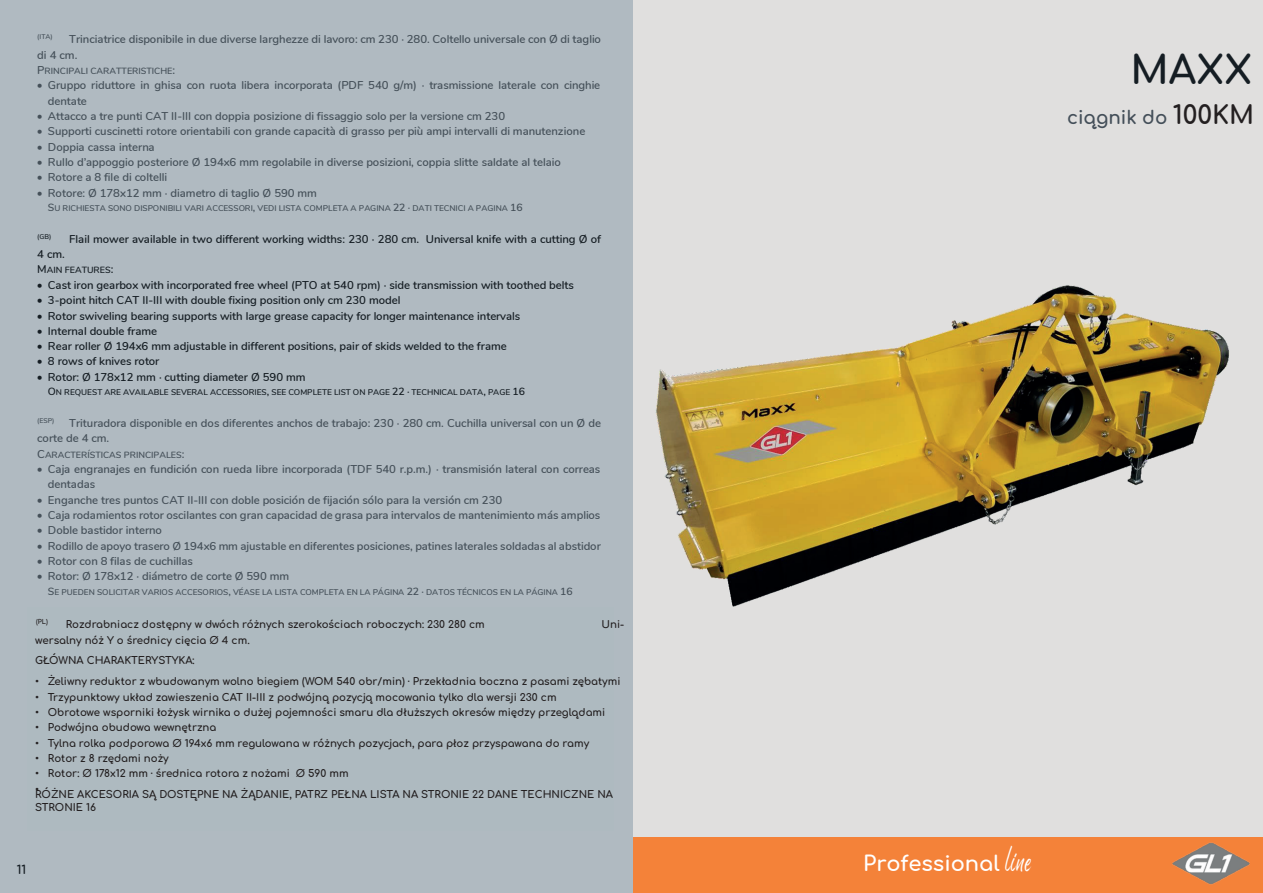
<style>
.page{position:relative;width:1263px;height:893px;background:#b0bac1}
.page>*{position:absolute;margin:0;border:0;box-sizing:border-box;transform-origin:0 0}
.t1{font:700 39px "Comfortaa";color:#151d23}
.t2{font:700 21px "Comfortaa";color:#fff}
.t3{font:700 18.3px "Comfortaa";color:#444f59}
.t4{font:700 12px "Comfortaa";color:#151d23}
.t5{font:600 11.4px/15.3px "Nunito";letter-spacing:-.005em;color:#455059}
.t6{font:600 11.4px/15.5px "Nunito";letter-spacing:-.005em;color:#151d23}
.t7{font:700 10.2px/15.3px "Comfortaa";color:#231f20}
.t8{font:600 9px "Nunito";color:#455059}
.t9{font:600 9px "Nunito";letter-spacing:-.005em;color:#151d23}
.t10{font:600 8.25px "Nunito";color:#151d23}
.t11{font:600 8.25px "Nunito";color:#455059}
.t12{font:600 6.9px "Nunito";letter-spacing:-.005em;color:#455059}
.t13{font:700 6.6px "Comfortaa";color:#231f20}
.s1{font-size:11.4px}
.s2{font-size:10.5px}
.s3{font-size:25.5px;color:#231f20}
.s4{font-family:"Billbest Demo";font-weight:400}
</style>
<div class="page">
<div style="left:633px;top:0;width:629px;height:891px;background:#e0dfde"></div>
<div style="left:633px;top:837px;width:629px;height:55px;background:#f48239"></div>
<img style="left:1164px;top:842px;width:97px;height:51px">
<img style="left:655px;top:285px;width:575px;height:322px">
<p class="t12" style="left:37px;top:32px;width:17px">(ITA)</p>
<p class="t5" style="left:37px;top:31px;width:565px;text-indent:32px">Trinciatrice disponibile in due diverse larghezze di lavoro: cm 230 · 280. Coltello universale con Ø di taglio di 4 cm.</p>
<p class="t8" style="left:37px;top:64px;width:139px"><span class="s1">P</span>RINCIPALI CARATTERISTICHE<span class="s1">:</span></p>
<p class="t5" style="left:48px;top:77px;width:554px;text-indent:-11px">• Gruppo riduttore in ghisa con ruota libera incorporata (PDF 540 g/m) · trasmissione laterale con cinghie dentate</p>
<p class="t5" style="left:37px;top:108px;width:469px">• Attacco a tre punti CAT II-III con doppia posizione di fissaggio solo per la versione cm 230</p>
<p class="t5" style="left:37px;top:123px;width:550px">• Supporti cuscinetti rotore orientabili con grande capacità di grasso per più ampi intervalli di manutenzione</p>
<p class="t5" style="left:37px;top:138px;width:119px">• Doppia cassa interna</p>
<p class="t5" style="left:37px;top:154px;width:525px">• Rullo d’appoggio posteriore Ø 194x6 mm regolabile in diverse posizioni, coppia slitte saldate al telaio</p>
<p class="t5" style="left:37px;top:169px;width:131px">• Rotore a 8 file di coltelli</p>
<p class="t5" style="left:37px;top:185px;width:281px">• Rotore: Ø 178x12 mm · diametro di taglio Ø 590 mm</p>
<p class="t11" style="left:48px;top:202px;width:476px"><span class="s2">S</span>U RICHIESTA SONO DISPONIBILI VARI ACCESSORI<span class="s2">,</span> VEDI LISTA COMPLETA A PAGINA <span class="s2">22 ·</span> DATI TECNICI A PAGINA <span class="s2">16</span></p>
<p class="t6" style="left:37px;top:230px;width:565px"><sup>(GB)</sup> Flail mower available in two different working widths: 230 · 280 cm. Universal knife with a cutting Ø of<br>4 cm.</p>
<p class="t9" style="left:37px;top:264px;width:78px"><span class="s1">M</span>AIN FEATURES<span class="s1">:</span></p>
<p class="t6" style="left:37px;top:276px;width:538px">• Cast iron gearbox with incorporated free wheel (PTO at 540 rpm) · side transmission with toothed belts</p>
<p class="t6" style="left:37px;top:292px;width:365px">• 3-point hitch CAT II-III with double fixing position only cm 230 model</p>
<p class="t6" style="left:37px;top:307px;width:485px">• Rotor swiveling bearing supports with large grease capacity for longer maintenance intervals</p>
<p class="t6" style="left:37px;top:323px;width:121px">• Internal double frame</p>
<p class="t6" style="left:37px;top:338px;width:471px">• Rear roller Ø 194x6 mm adjustable in different positions, pair of skids welded to the frame</p>
<p class="t6" style="left:37px;top:353px;width:124px">• 8 rows of knives rotor</p>
<p class="t6" style="left:37px;top:369px;width:270px">• Rotor: Ø 178x12 mm · cutting diameter Ø 590 mm</p>
<p class="t10" style="left:48px;top:386px;width:479px"><span class="s2">O</span>N REQUEST ARE AVAILABLE SEVERAL ACCESSORIES<span class="s2">,</span> SEE COMPLETE LIST ON PAGE <span class="s2">22 ·</span> TECHNICAL DATA<span class="s2">,</span> PAGE <span class="s2">16</span></p>
<p class="t12" style="left:37px;top:416px;width:19px">(ESP)</p>
<p class="t5" style="left:37px;top:415px;width:565px;text-indent:32px">Trituradora disponible en dos diferentes anchos de trabajo: 230 · 280 cm. Cuchilla universal con un Ø de corte de 4 cm.</p>
<p class="t8" style="left:37px;top:448px;width:149px"><span class="s1">C</span>ARACTERÍSTICAS PRINCIPALES<span class="s1">:</span></p>
<p class="t5" style="left:48px;top:461px;width:554px;text-indent:-11px">• Caja engranajes en fundición con rueda libre incorporada (TDF 540 r.p.m.) · transmisión lateral con correas dentadas</p>
<p class="t5" style="left:37px;top:491px;width:466px">• Enganche tres puntos CAT II-III con doble posición de fijación sólo para la versión cm 230</p>
<p class="t5" style="left:37px;top:507px;width:565px">• Caja rodamientos rotor oscilantes con gran capacidad de grasa para intervalos de mantenimiento más amplios</p>
<p class="t5" style="left:37px;top:522px;width:126px">• Doble bastidor interno</p>
<p class="t5" style="left:37px;top:537px;width:565px">• Rodillo de apoyo trasero Ø 194x6 mm ajustable en diferentes posiciones, patines laterales soldadas al abstidor</p>
<p class="t5" style="left:37px;top:553px;width:157px">• Rotor con 8 filas de cuchillas</p>
<p class="t5" style="left:37px;top:568px;width:254px">• Rotor: Ø 178x12 · diámetro de corte Ø 590 mm</p>
<p class="t11" style="left:48px;top:586px;width:526px"><span class="s2">S</span>E PUEDEN SOLICITAR VARIOS ACCESORIOS<span class="s2">,</span> VÉASE LA LISTA COMPLETA EN LA PÁGINA <span class="s2">22 ·</span> DATOS TÉCNICOS EN LA PÁGINA <span class="s2">16</span></p>
<p class="t6" style="left:37px;top:614px;width:565px"><sup>(FRA)</sup> Broyeur disponible en deux différentes largeurs de travail : 230 · 280 cm. Couteau universel avec un Ø de coupe de 4 cm.</p>
<p class="t9" style="left:37px;top:647px;width:158px"><span class="s1">C</span>ARACTERISTIQUES PRINCIPALES <span class="s1">:</span></p>
<p class="t6" style="left:37px;top:676px;width:528px">• Attelage à trois points CAT II-III avec double position de fixation seulement pour la version de cm 230</p>
<p class="t6" style="left:37px;top:691px;width:527px">• Paliers du rotor oscillants à grande capacité de graisse pour des intervalles d’entretien plus distanciés</p>
<p class="t6" style="left:37px;top:706px;width:134px">• Double châssis intérieur</p>
<p class="t6" style="left:37px;top:737px;width:168px">• Rotor à 8 rangées de couteaux</p>
<p class="t6" style="left:37px;top:768px;width:283px">• Rotor : Ø 178x12 mm · diamètre de coupe Ø 590 mm</p>
<p class="t10" style="left:48px;top:786px;width:547px"><span class="s2">S</span>UR DEMANDE SONT DISPONIBLES PLUSIEURS ACCESSOIRES<span class="s2">,</span> VOIR LISTE COMPLETE A LA PAGE <span class="s2">22 ·</span> DONNEES TECHNIQUES<span class="s2">,</span> PAGE <span class="s2">16</span></p>
<p class="t13" style="left:36px;top:615px;width:13px">(PL)</p>
<p class="t7" style="left:66px;top:616px;width:420px">Rozdrabniacz dostępny w dwóch różnych szerokościach roboczych: 230 280 cm</p>
<p class="t7" style="left:602px;top:616px;width:24px">Uni-</p>
<p class="t7" style="left:35px;top:631px;width:216px">wersalny nóż Y o średnicy cięcia Ø 4 cm.</p>
<p class="t7" style="left:35px;top:673px;width:587px">• Żeliwny reduktor z wbudowanym wolno biegiem (WOM 540 obr/min) · Przekładnia boczna z pasami zębatymi</p>
<p class="t7" style="left:35px;top:688px;width:523px">• Trzypunktowy układ zawieszenia CAT II-III z podwójną pozycją mocowania tylko dla wersji 230 cm</p>
<p class="t7" style="left:35px;top:704px;width:572px">• Obrotowe wsporniki łożysk wirnika o dużej pojemności smaru dla dłuższych okresów między przeglądami</p>
<p class="t7" style="left:35px;top:719px;width:183px">• Podwójna obudowa wewnętrzna</p>
<p class="t7" style="left:35px;top:734px;width:556px">• Tylna rolka podporowa Ø 194x6 mm regulowana w różnych pozycjach, para płoz przyspawana do ramy</p>
<p class="t7" style="left:35px;top:749px;width:135px">• Rotor z 8 rzędami noży</p>
<p class="t7" style="left:35px;top:765px;width:315px">• Rotor: Ø 178x12 mm · średnica rotora z nożami Ø 590 mm •</p>
<p class="t7" style="left:35px;top:652px;width:161px">GŁÓWNA CHARAKTERYSTYKA:</p>
<p class="t7" style="left:35px;top:787px;width:579px;line-height:12.3px">RÓŻNE AKCESORIA SĄ DOSTĘPNE NA ŻĄDANIE, PATRZ PEŁNA LISTA NA STRONIE 22 DANE TECHNICZNE NA<br>STRONIE 16</p>
<p class="t4" style="left:17px;top:858px;width:11px">11</p>
<h1 class="t1" style="left:1130px;top:33px;width:123px">MAXX</h1>
<h3 class="t3" style="left:1067px;top:101px;width:189px">ciągnik do <span class="s3">100KM</span></h3>
<h2 class="t2" style="left:863px;top:844px;width:170px">Professional <span class="s4">line</span></h2>
</div>
